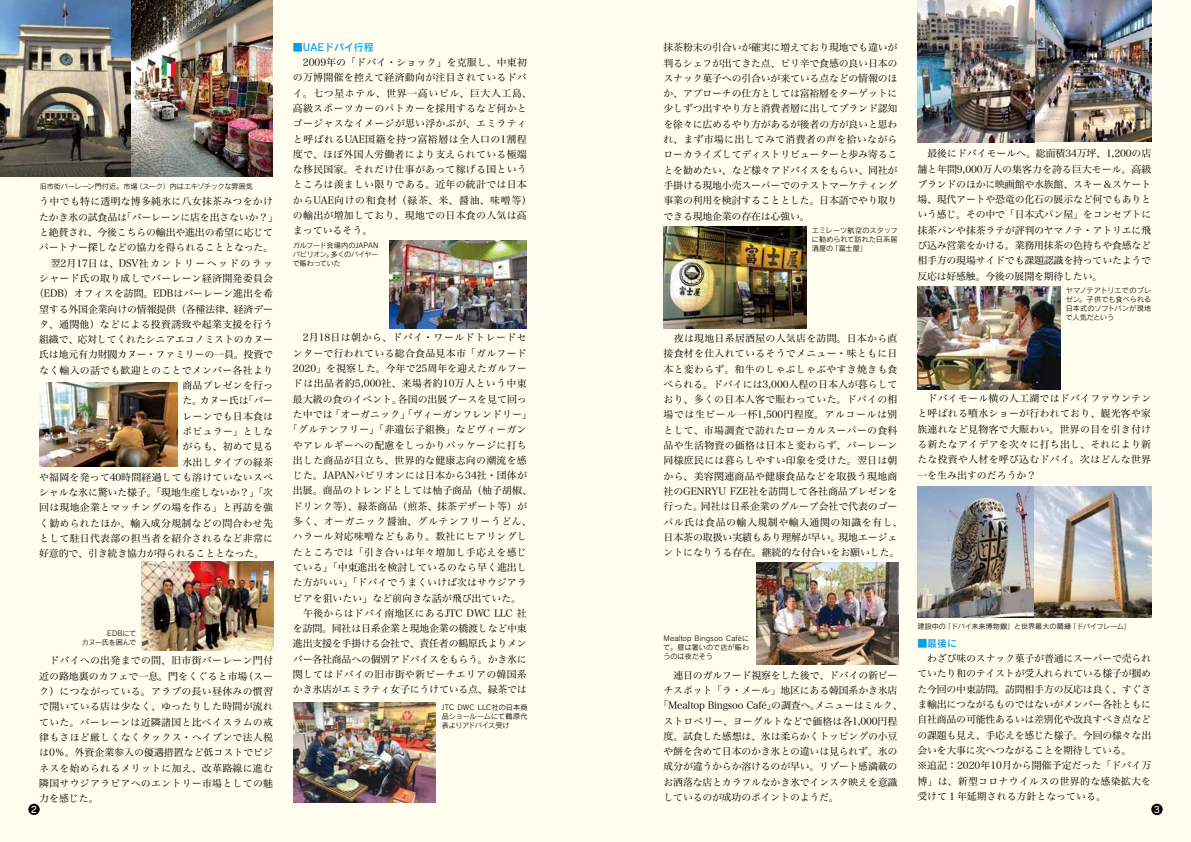
<style>
.page{position:relative;width:1191px;height:842px;background:#fffeee}
.page>*{position:absolute;margin:0;border:0;box-sizing:border-box;transform-origin:0 0}
.t1{font:9.9px/15.3px "Hira Min Pro W3";letter-spacing:.005em;color:#000;text-align:justify}
.t2{font:9.9px/15.3px "Hira Min Pro W3";letter-spacing:-.02em;color:#000}
.t3{font:9.9px/15.3px "Hira Min Pro W3";letter-spacing:.03em;color:#000}
.t4{font:9.9px/15.3px "Hira Min Pro W3";letter-spacing:.025em;color:#000}
.t5{font:9.9px "Hira Min Pro W3";letter-spacing:-.015em;color:#000}
.t6{font:9.9px "Hira Min Pro W3";letter-spacing:.14em;color:#000}
.t7{font:9.9px "Rodin Pro DB";color:#00a0e9}
.t8{font:9px "Rodin Pro DB";color:#fff}
.t9{font:7.1px/9px "Rodin Pro M";color:#000;text-align:justify}
</style>
<div class="page">
<div style="left:1151px;top:804px;width:11px;height:11px;background:#000;border-radius:50%"></div>
<div style="left:28px;top:804px;width:12px;height:11px;background:#000;border-radius:50%"></div>
<img style="left:389px;top:241px;width:138px;height:88px">
<img style="left:0;top:0;width:272px;height:176px">
<img style="left:917px;top:487px;width:234px;height:131px">
<img style="left:917px;top:0;width:234px;height:142px">
<img style="left:40px;top:382px;width:138px;height:84px">
<img style="left:294px;top:702px;width:142px;height:100px">
<img style="left:663px;top:226px;width:143px;height:103px">
<img style="left:756px;top:562px;width:143px;height:103px">
<img style="left:917px;top:286px;width:143px;height:103px">
<img style="left:142px;top:561px;width:131px;height:90px">
<p class="t9" style="left:40px;top:182px;width:215px">旧市街バーレーン門付近。市場（スーク）内はエキゾチックな雰囲気</p>
<p class="t4" style="left:39px;top:193px;width:235px">う中でも特に透明な博多純氷に八女抹茶みつをかけ</p>
<p class="t2" style="left:39px;top:208px;width:240px">たかき氷の試食品は「バーレーンに店を出さないか？」</p>
<p class="t2" style="left:39px;top:224px;width:235px">と絶賛され、今後こちらの輸出や進出の希望に応じて</p>
<p class="t2" style="left:39px;top:239px;width:236px">パートナー探しなどの協力を得られることとなった。</p>
<p class="t6" style="left:39px;top:254px;width:235px">　翌2月17日は、DSV社カントリーヘッドのラッ</p>
<p class="t4" style="left:39px;top:270px;width:235px">シャード氏の取り成しでバーレーン経済開発委員会</p>
<p class="t1" style="left:34px;top:285px;width:240px">（EDB）オフィスを訪問。EDBはバーレーン進出を希</p>
<p class="t5" style="left:39px;top:300px;width:235px">望する外国企業向けの情報提供（各種法律、経済デー</p>
<p class="t3" style="left:39px;top:316px;width:235px">タ、通関他）などによる投資誘致や起業支援を行う</p>
<p class="t5" style="left:39px;top:331px;width:235px">組織で、応対してくれたシニアエコノミストのカヌー</p>
<p class="t5" style="left:39px;top:346px;width:235px">氏は地元有力財閥カヌー・ファミリーの一員。投資で</p>
<p class="t4" style="left:39px;top:361px;width:235px">なく輸入の話でも歓迎とのことでメンバー各社より</p>
<p class="t1" style="left:182px;top:377px;width:92px">商品プレゼンを行っ</p>
<p class="t1" style="left:182px;top:392px;width:92px">た。カヌー氏は「バー</p>
<p class="t1" style="left:182px;top:407px;width:92px">レーンでも日本食は</p>
<p class="t1" style="left:182px;top:423px;width:92px">ポピュラー」としな</p>
<p class="t1" style="left:182px;top:438px;width:92px">がらも、初めて見る</p>
<p class="t1" style="left:182px;top:453px;width:92px">水出しタイプの緑茶</p>
<p class="t1" style="left:39px;top:469px;width:235px">や福岡を発って40時間経過しても溶けていないスペ</p>
<p class="t5" style="left:39px;top:484px;width:235px">シャルな氷に驚いた様子。「現地生産しないか？」「次</p>
<p class="t4" style="left:39px;top:499px;width:235px">回は現地企業とマッチングの場を作る」と再訪を強</p>
<p class="t3" style="left:39px;top:514px;width:235px">く勧められたほか、輸入成分規制などの問合わせ先</p>
<p class="t4" style="left:39px;top:530px;width:235px">として駐日代表部の担当者を紹介されるなど非常に</p>
<p class="t5" style="left:39px;top:545px;width:226px">好意的で、引き続き協力が得られることとなった。</p>
<p class="t9" style="left:82px;top:628px;width:56px;text-align:right">EDBにて<br>カヌー氏を囲んで</p>
<p class="t1" style="left:39px;top:652px;width:235px">　ドバイへの出発までの間、旧市街バーレーン門付近の路地裏のカフェで一息。門をくぐると市場（スーク）につながっている。アラブの長い昼休みの慣習で開いている店は少なく、ゆったりした時間が流れていた。バーレーンは近隣諸国と比べイスラムの戒律もさほど厳しくなくタックス・ヘイブンで法人税は0％。外資企業参入の優遇措置など低コストでビジネスを始められるメリットに加え、改革路線に進む隣国サウジアラビアへのエントリー市場としての魅力を感じた。</p>
<p class="t7" style="left:293px;top:40px;width:82px">■UAEドバイ行程</p>
<p class="t4" style="left:293px;top:54px;width:240px">　2009年の「ドバイ・ショック」を克服し、中東初の万博開催を控えて経済動向が注目されているドバイ。七つ星ホテル、世界一高いビル、巨大人工島、高級スポーツカーのパトカーを採用するなど何かとゴージャスなイメージが思い浮かぶが、エミラティと呼ばれるUAE国籍を持つ富裕層は全人口の1割程度で、ほぼ外国人労働者により支えられている極端な移民国家。それだけ仕事があって稼げる国というところは羨ましい限りである。近年の統計では日本からUAE向けの和食材（緑茶、米、醤油、味噌等）の輸出が増加しており、現地での日本食の人気は高まっているそう。</p>
<p class="t9" style="left:293px;top:241px;width:87px">ガルフード会場内のJAPANパビリオン。多くのバイヤーで賑わっていた</p>
<p class="t1" style="left:288px;top:329px;width:245px;text-align:center">　2月18日は朝から、ドバイ・ワールドトレードセンターで行われている総合食品見本市「ガルフード<br>2020」を視察した。今年で25周年を迎えたガルフードは出品者約5,000社、来場者約10万人という中東最大級の食のイベント。各国の出展ブースを見て回った中では「オーガニック」「ヴィーガンフレンドリー」「グルテンフリー」「非遺伝子組換」などヴィーガンやアレルギーへの配慮をしっかりパッケージに打ち出した商品が目立ち、世界的な健康志向の潮流を感じた。JAPANパビリオンには日本から34社・団体が出展。商品のトレンドとしては柚子商品（柚子胡椒、ドリンク等）、緑茶商品（煎茶、抹茶デザート等）が多く、オーガニック醤油、グルテンフリーうどん、ハラール対応味噌などもあり。数社にヒアリングしたところでは「引き合いは年々増加し手応えを感じている」「中東進出を検討しているのなら早く進出した方がいい」「ドバイでうまくいけば次はサウジアラビアを狙いたい」など前向きな話が飛び出ていた。<br>　午後からはドバイ南地区にあるJTC DWC LLC 社を訪問。同社は日系企業と現地企業の橋渡しなど中東進出支援を手掛ける会社で、責任者の鶴原氏よりメンバー各社商品への個別アドバイスをもらう。かき氷に関してはドバイの旧市街や新ビーチエリアの韓国系かき氷店がエミラティ女子にうけている点、緑茶では</p>
<p class="t9" style="left:442px;top:703px;width:87px">JTC DWC LLC社の日本商品ショールームにて鶴原代表よりアドバイス受け</p>
<p class="t1" style="left:663px;top:39px;width:235px">抹茶粉末の引合いが確実に増えており現地でも違いが判るシェフが出てきた点、ピリ辛で食感の良い日本のスナック菓子への引合いが来ている点などの情報のほか、アプローチの仕方としては富裕層をターゲットに少しずつ出すやり方と消費者層に出してブランド認知を徐々に広めるやり方があるが後者の方が良いと思われ、まず市場に出してみて消費者の声を拾いながらローカライズしてディストリビューターと歩み寄ることを勧めたい、など様々アドバイスをもらい、同社が手掛ける現地小売スーパーでのテストマーケティング事業の利用を検討することとした。日本語でやり取りできる現地企業の存在は心強い。</p>
<p class="t9" style="left:812px;top:226px;width:87px">エミレーツ航空のスタッフに勧められて訪れた日系居酒屋の「富士屋」</p>
<p class="t3" style="left:663px;top:330px;width:240px">　夜は現地日系居酒屋の人気店を訪問。日本から直接食材を仕入れているそうでメニュー・味ともに日本と変わらず。和牛のしゃぶしゃぶやすき焼きも食べられる。ドバイには3,000人程の日本人が暮らしており、多くの日本人客で賑わっていた。ドバイの相場では生ビール一杯1,500円程度。アルコールは別として、市場調査で訪れたローカルスーパーの食料品や生活物資の価格は日本と変わらず、バーレーン同様庶民には暮らしやすい印象を受けた。翌日は朝から、美容関連商品や健康食品などを取扱う現地商社のGENRYU FZE社を訪問して各社商品プレゼンを行った。同社は日系企業のグループ会社で代表のゴーパル氏は食品の輸入規制や輸入通関の知識を有し、日本茶の取扱い実績もあり理解が早い。現地エージェントになりうる存在。継続的な付合いをお願いした。</p>
<p class="t1" style="left:917px;top:145px;width:235px">　最後にドバイモールへ。総面積34万坪、1,200の店舗と年間9,000万人の集客力を誇る巨大モール。高級ブランドのほかに映画館や水族館、スキー＆スケート場、現代アートや恐竜の化石の展示など何でもありという感じ。その中で「日本式パン屋」をコンセプトに抹茶パンや抹茶ラテが評判のヤマノテ・アトリエに飛び込み営業をかける。業務用抹茶の色持ちや食感など相手方の現場サイドでも課題認識を持っていたようで反応は好感触。今後の展開を期待したい。</p>
<p class="t9" style="left:1065px;top:286px;width:87px">ヤマノテアトリエでのプレゼン。子供でも食べられる日本式のソフトパンが現地で人気だという</p>
<p class="t1" style="left:917px;top:390px;width:235px">　ドバイモール横の人工湖ではドバイファウンテンと呼ばれる噴水ショーが行われており、観光客や家族連れなど見物客で大賑わい。世界の目を引き付ける新たなアイデアを次々に打ち出し、それにより新たな投資や人材を呼び込むドバイ。次はどんな世界一を生み出すのだろうか？</p>
<p class="t9" style="left:663px;top:634px;width:87px">Mealtop Bingsoo Caféにて。昼は暑いので店が賑わうのは夜だそう</p>
<p class="t2" style="left:663px;top:666px;width:235px">　連日のガルフード視察をした後で、ドバイの新ビー</p>
<p class="t2" style="left:663px;top:682px;width:235px">チスポット「ラ・メール」地区にある韓国系かき氷店</p>
<p class="t2" style="left:658px;top:697px;width:245px">「Mealtop Bingsoo Café」の調査へ。メニューはミルク、</p>
<p class="t1" style="left:663px;top:712px;width:235px">ストロベリー、ヨーグルトなどで価格は各1,000円程</p>
<p class="t2" style="left:663px;top:727px;width:235px">度。試食した感想は、氷は柔らかくトッピングの小豆</p>
<p class="t2" style="left:663px;top:743px;width:235px">や餅を含めて日本のかき氷との違いは見られず。氷の</p>
<p class="t2" style="left:663px;top:758px;width:235px">成分が違うからか溶けるのが早い。リゾート感満載の</p>
<p class="t2" style="left:663px;top:773px;width:235px">お洒落な店とカラフルなかき氷でインスタ映えを意識</p>
<p class="t2" style="left:663px;top:789px;width:177px">しているのが成功のポイントのようだ。</p>
<p class="t9" style="left:917px;top:621px;width:215px">建設中の「ドバイ未来博物館」と世界最大の額縁「ドバイフレーム」</p>
<p class="t7" style="left:917px;top:636px;width:41px">■最後に</p>
<p class="t2" style="left:917px;top:650px;width:235px">　わざび味のスナック菓子が普通にスーパーで売られていたり和のテイストが受入れられている様子が掴めた今回の中東訪問。訪問相手方の反応は良く、すぐさま輸出につながるものではないがメンバー各社ともに自社商品の可能性あるいは差別化や改良すべき点などの課題も見え、手応えを感じた様子。今回の様々な出会いを大事に次へつながることを期待している。<br>※追記：2020年10月から開催予定だった「ドバイ万博」は、新型コロナウイルスの世界的な感染拡大を受けて１年延期される方針となっている。</p>
<p class="t8" style="left:31px;top:803px;width:8px">2</p>
<p class="t8" style="left:1153px;top:803px;width:8px">3</p>
</div>
